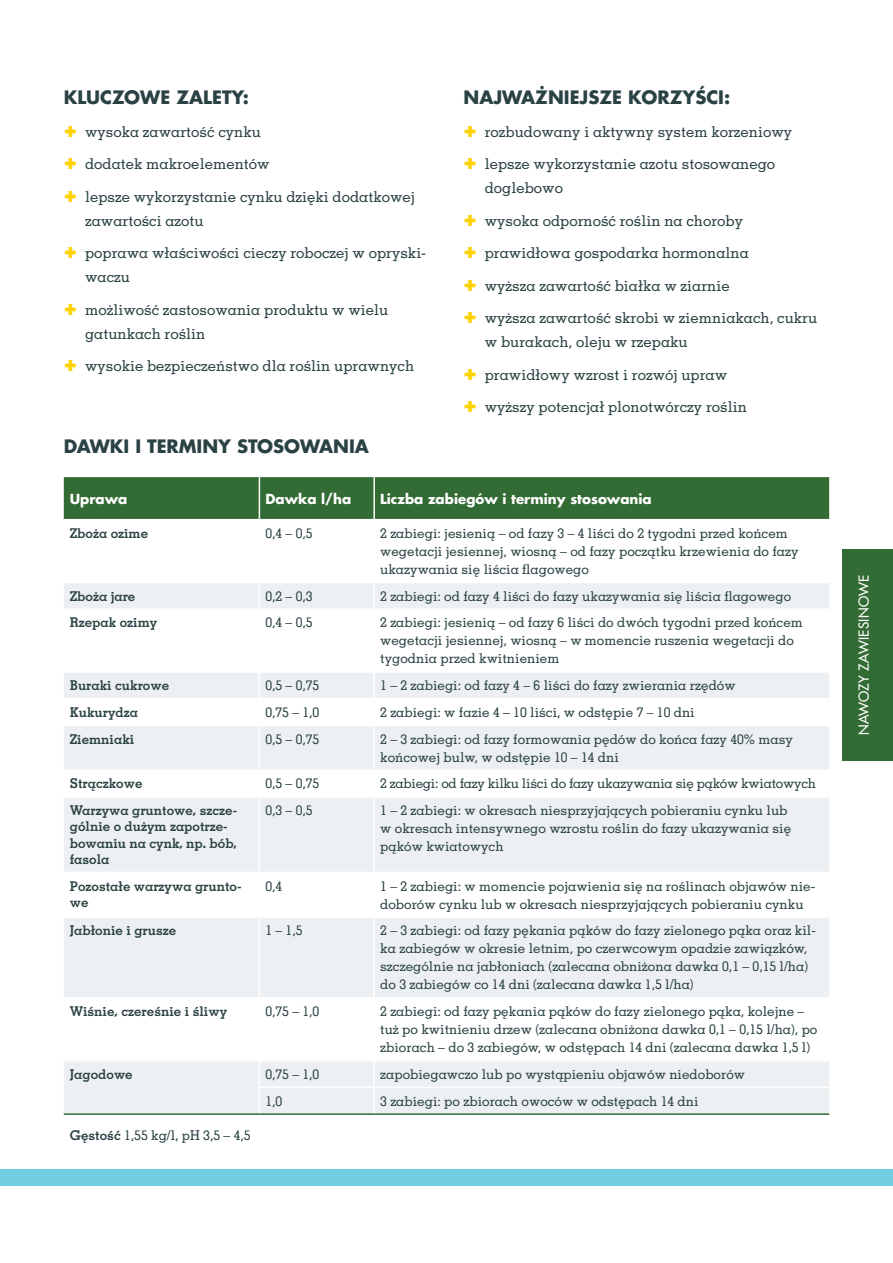
<style>
.page{position:relative;width:893px;height:1263px;background:#fff}
.page>*{position:absolute;margin:0;border:0;box-sizing:border-box;transform-origin:0 0}
.t1{font:700 18px "Futura LT Pro";color:#2b4244}
.t2{font:500 15px/24px "Memphis LT Pro";color:#2b4244}
.t3{font:500 13.5px/18px "Memphis LT Pro";color:#2b4244}
.t4{font:700 13.5px/16.2px "Memphis LT Pro";color:#2b4244}
.t5{font:500 13.5px "Memphis LT Pro";letter-spacing:-.02em;color:#2b4244}
.t6{font:700 13.5px "Futura LT Pro";color:#fff}
.t7{font:500 13.5px "Futura LT Pro";letter-spacing:.025em;color:#fff}
.s1{font-weight:700}
</style>
<div class="page">
<div style="left:0;top:1170px;width:893px;height:16px;background:#71cee1"></div>
<div style="left:842px;top:549px;width:51px;height:212px;background:#336b34"></div>
<div style="left:64px;top:477px;width:765px;height:42px;background:#336b34"></div>
<svg style="left:64px;top:583px;width:765px;height:530px;fill:#edf0f2"></svg>
<hr style="left:64px;top:608px;width:195px;height:2px;background:#fff">
<hr style="left:259px;top:608px;width:115px;height:2px;background:#fff">
<hr style="left:374px;top:608px;width:455px;height:2px;background:#fff">
<hr style="left:64px;top:671px;width:195px;height:2px;background:#fff">
<hr style="left:259px;top:671px;width:115px;height:2px;background:#fff">
<hr style="left:374px;top:671px;width:455px;height:2px;background:#fff">
<hr style="left:64px;top:725px;width:195px;height:1px;background:#fff">
<hr style="left:259px;top:725px;width:115px;height:1px;background:#fff">
<hr style="left:374px;top:725px;width:455px;height:1px;background:#fff">
<hr style="left:64px;top:769px;width:195px;height:2px;background:#fff">
<hr style="left:259px;top:769px;width:115px;height:2px;background:#fff">
<hr style="left:374px;top:769px;width:455px;height:2px;background:#fff">
<hr style="left:64px;top:796px;width:195px;height:2px;background:#fff">
<hr style="left:259px;top:796px;width:115px;height:2px;background:#fff">
<hr style="left:374px;top:796px;width:455px;height:2px;background:#fff">
<hr style="left:64px;top:871px;width:195px;height:2px;background:#fff">
<hr style="left:259px;top:871px;width:115px;height:2px;background:#fff">
<hr style="left:374px;top:871px;width:455px;height:2px;background:#fff">
<hr style="left:64px;top:916px;width:195px;height:2px;background:#fff">
<hr style="left:259px;top:916px;width:115px;height:2px;background:#fff">
<hr style="left:374px;top:916px;width:455px;height:2px;background:#fff">
<hr style="left:64px;top:997px;width:195px;height:2px;background:#fff">
<hr style="left:259px;top:997px;width:115px;height:2px;background:#fff">
<hr style="left:374px;top:997px;width:455px;height:2px;background:#fff">
<hr style="left:64px;top:1060px;width:195px;height:1px;background:#fff">
<hr style="left:259px;top:1060px;width:115px;height:1px;background:#fff">
<hr style="left:374px;top:1060px;width:455px;height:1px;background:#fff">
<hr style="left:259px;top:1087px;width:115px;height:1px;background:#fff">
<hr style="left:374px;top:1087px;width:455px;height:1px;background:#fff">
<hr style="left:259px;top:477px;width:1px;height:42px;background:#fff">
<hr style="left:373px;top:477px;width:2px;height:42px;background:#fff">
<svg style="left:259px;top:583px;width:1px;height:25px"></svg>
<hr style="left:373px;top:583px;width:2px;height:25px;background:#fff">
<hr style="left:259px;top:610px;width:1px;height:61px;background:#fff">
<hr style="left:373px;top:610px;width:2px;height:61px;background:#fff">
<svg style="left:64px;top:673px;width:765px;height:52px"></svg>
<hr style="left:373px;top:699px;width:2px;height:26px;background:#fff">
<hr style="left:259px;top:726px;width:1px;height:43px;background:#fff">
<hr style="left:373px;top:726px;width:2px;height:43px;background:#fff">
<svg style="left:259px;top:771px;width:1px;height:25px"></svg>
<hr style="left:373px;top:771px;width:2px;height:25px;background:#fff">
<hr style="left:259px;top:798px;width:1px;height:73px;background:#fff">
<hr style="left:373px;top:798px;width:2px;height:73px;background:#fff">
<hr style="left:259px;top:873px;width:1px;height:43px;background:#fff">
<hr style="left:373px;top:873px;width:2px;height:43px;background:#fff">
<hr style="left:259px;top:918px;width:1px;height:79px;background:#fff">
<hr style="left:373px;top:918px;width:2px;height:79px;background:#fff">
<hr style="left:259px;top:999px;width:1px;height:61px;background:#fff">
<hr style="left:373px;top:999px;width:2px;height:61px;background:#fff">
<hr style="left:373px;top:1061px;width:2px;height:26px;background:#fff">
<svg style="left:259px;top:1061px;width:1px;height:52px"></svg>
<hr style="left:373px;top:1088px;width:2px;height:25px;background:#fff">
<hr style="left:64px;top:1113px;width:195px;height:2px;background:#336b34">
<hr style="left:259px;top:1113px;width:115px;height:2px;background:#336b34">
<hr style="left:374px;top:1113px;width:455px;height:2px;background:#336b34">
<p class="t1" style="left:64px;top:84px;width:187px">KLUCZOWE ZALETY:</p>
<p class="t2" style="left:85px;top:119px;width:177px">wysoka zawartość cynku</p>
<p class="t2" style="left:85px;top:152px;width:186px">dodatek makroelementów</p>
<p class="t2" style="left:85px;top:184px;width:332px">lepsze wykorzystanie cynku dzięki dodatkowej zawartości azotu</p>
<p class="t2" style="left:85px;top:241px;width:343px">poprawa właściwości cieczy roboczej w opryski&shy;waczu</p>
<p class="t2" style="left:85px;top:297px;width:305px">możliwość zastosowania produktu w wielu gatunkach roślin</p>
<p class="t2" style="left:85px;top:354px;width:331px">wysokie bezpieczeństwo dla roślin uprawnych</p>
<p class="t1" style="left:64px;top:432px;width:307px">DAWKI I TERMINY STOSOWANIA</p>
<p class="t1" style="left:463px;top:84px;width:268px">NAJWAŻNIEJSZE KORZYŚCI:</p>
<p class="t2" style="left:485px;top:119px;width:309px">rozbudowany i aktywny system korzeniowy</p>
<p class="t2" style="left:485px;top:152px;width:292px">lepsze wykorzystanie azotu stosowanego doglebowo</p>
<p class="t2" style="left:485px;top:208px;width:260px">wysoka odporność roślin na choroby</p>
<p class="t2" style="left:485px;top:241px;width:266px">prawidłowa gospodarka hormonalna</p>
<p class="t2" style="left:485px;top:273px;width:246px">wyższa zawartość białka w ziarnie</p>
<p class="t2" style="left:485px;top:306px;width:334px">wyższa zawartość skrobi w ziemniakach, cukru w burakach, oleju w rzepaku</p>
<p class="t2" style="left:485px;top:362px;width:244px">prawidłowy wzrost i rozwój upraw</p>
<p class="t2" style="left:485px;top:395px;width:264px">wyższy potencjał plonotwórczy roślin</p>
<p class="t6" style="left:70px;top:488px;width:59px">Uprawa</p>
<p class="t6" style="left:265px;top:488px;width:87px">Dawka l/ha</p>
<p class="t6" style="left:380px;top:488px;width:273px">Liczba zabiegów i terminy stosowania</p>
<p class="t4" style="left:70px;top:525px;width:80px">Zboża ozime</p>
<p class="t3" style="left:265px;top:524px;width:49px">0,4 – 0,5</p>
<p class="t3" style="left:380px;top:524px;width:420px">2 zabiegi: jesienią – od fazy 3 – 4 liści do 2 tygodni przed końcem wegetacji jesiennej, wiosną – od fazy początku krzewienia do fazy ukazywania się liścia flagowego</p>
<p class="t4" style="left:70px;top:588px;width:67px">Zboża jare</p>
<p class="t3" style="left:265px;top:587px;width:49px">0,2 – 0,3</p>
<p class="t3" style="left:380px;top:587px;width:412px">2 zabiegi: od fazy 4 liści do fazy ukazywania się liścia flagowego</p>
<p class="t4" style="left:70px;top:614px;width:89px">Rzepak ozimy</p>
<p class="t3" style="left:265px;top:613px;width:49px">0,4 – 0,5</p>
<p class="t3" style="left:380px;top:613px;width:424px">2 zabiegi: jesienią – od fazy 6 liści do dwóch tygodni przed końcem wegetacji jesiennej, wiosną – w momencie ruszenia wegetacji do tygodnia przed kwitnieniem</p>
<p class="t4" style="left:70px;top:677px;width:101px">Buraki cukrowe</p>
<p class="t3" style="left:265px;top:676px;width:55px">0,5 – 0,75</p>
<p class="t3" style="left:380px;top:676px;width:357px">1 – 2 zabiegi: od fazy 4 – 6 liści do fazy zwierania rzędów</p>
<p class="t4" style="left:70px;top:704px;width:70px">Kukurydza</p>
<p class="t3" style="left:265px;top:703px;width:55px">0,75 – 1,0</p>
<p class="t3" style="left:380px;top:703px;width:316px">2 zabiegi: w fazie 4 – 10 liści, w odstępie 7 – 10 dni</p>
<p class="t4" style="left:70px;top:731px;width:66px">Ziemniaki</p>
<p class="t3" style="left:265px;top:730px;width:55px">0,5 – 0,75</p>
<p class="t3" style="left:380px;top:730px;width:414px">2 – 3 zabiegi: od fazy formowania pędów do końca fazy 40% masy końcowej bulw, w odstępie 10 – 14 dni</p>
<p class="t4" style="left:70px;top:775px;width:74px">Strączkowe</p>
<p class="t3" style="left:265px;top:775px;width:55px">0,5 – 0,75</p>
<p class="t5" style="left:380px;top:775px;width:437px">2 zabiegi: od fazy kilku liści do fazy ukazywania się pąków kwiatowych</p>
<p class="t4" style="left:70px;top:802px;width:169px">Warzywa gruntowe, szcze&shy;gólnie o dużym zapotrze&shy;bowaniu na cynk, np. bób, fasola</p>
<p class="t3" style="left:265px;top:801px;width:49px">0,3 – 0,5</p>
<p class="t3" style="left:380px;top:801px;width:412px">1 – 2 zabiegi: w okresach niesprzyjających pobieraniu cynku lub w okresach intensywnego wzrostu roślin do fazy ukazywania się pąków kwiatowych</p>
<p class="t4" style="left:70px;top:877px;width:173px">Pozostałe warzywa grunto&shy;we</p>
<p class="t3" style="left:265px;top:877px;width:18px">0,4</p>
<p class="t3" style="left:380px;top:877px;width:436px">1 – 2 zabiegi: w momencie pojawienia się na roślinach objawów nie&shy;doborów cynku lub w okresach niesprzyjających pobieraniu cynku</p>
<p class="t4" style="left:70px;top:922px;width:108px">Jabłonie i grusze</p>
<p class="t3" style="left:265px;top:921px;width:39px">1 – 1,5</p>
<p class="t3" style="left:380px;top:921px;width:437px">2 – 3 zabiegi: od fazy pękania pąków do fazy zielonego pąka oraz kil&shy;ka zabiegów w okresie letnim, po czerwcowym opadzie zawiązków, szczególnie na jabłoniach (zalecana obniżona dawka 0,1 – 0,15 l/ha) do 3 zabiegów co 14 dni (zalecana dawka 1,5 l/ha)</p>
<p class="t4" style="left:70px;top:1003px;width:159px">Wiśnie, czereśnie i śliwy</p>
<p class="t3" style="left:265px;top:1002px;width:55px">0,75 – 1,0</p>
<p class="t3" style="left:380px;top:1002px;width:439px">2 zabiegi: od fazy pękania pąków do fazy zielonego pąka, kolejne – tuż po kwitnieniu drzew (zalecana obniżona dawka 0,1 – 0,15 l/ha), po zbiorach – do 3 zabiegów, w odstępach 14 dni (zalecana dawka 1,5 l)</p>
<p class="t4" style="left:70px;top:1066px;width:65px">Jagodowe</p>
<p class="t3" style="left:265px;top:1065px;width:55px">0,75 – 1,0</p>
<p class="t3" style="left:380px;top:1065px;width:366px">zapobiegawczo lub po wystąpieniu objawów niedoborów</p>
<p class="t3" style="left:265px;top:1092px;width:18px">1,0</p>
<p class="t3" style="left:380px;top:1092px;width:320px">3 zabiegi: po zbiorach owoców w odstępach 14 dni</p>
<p class="t3" style="left:70px;top:1126px;width:182px"><span class="s1">Gęstość</span> 1,55 kg/l, pH 3,5 – 4,5</p>
<p class="t7" style="left:854px;top:735px;width:162px;rotate:-90deg">NAWOZY ZAWIESINOWE</p>
</div>
